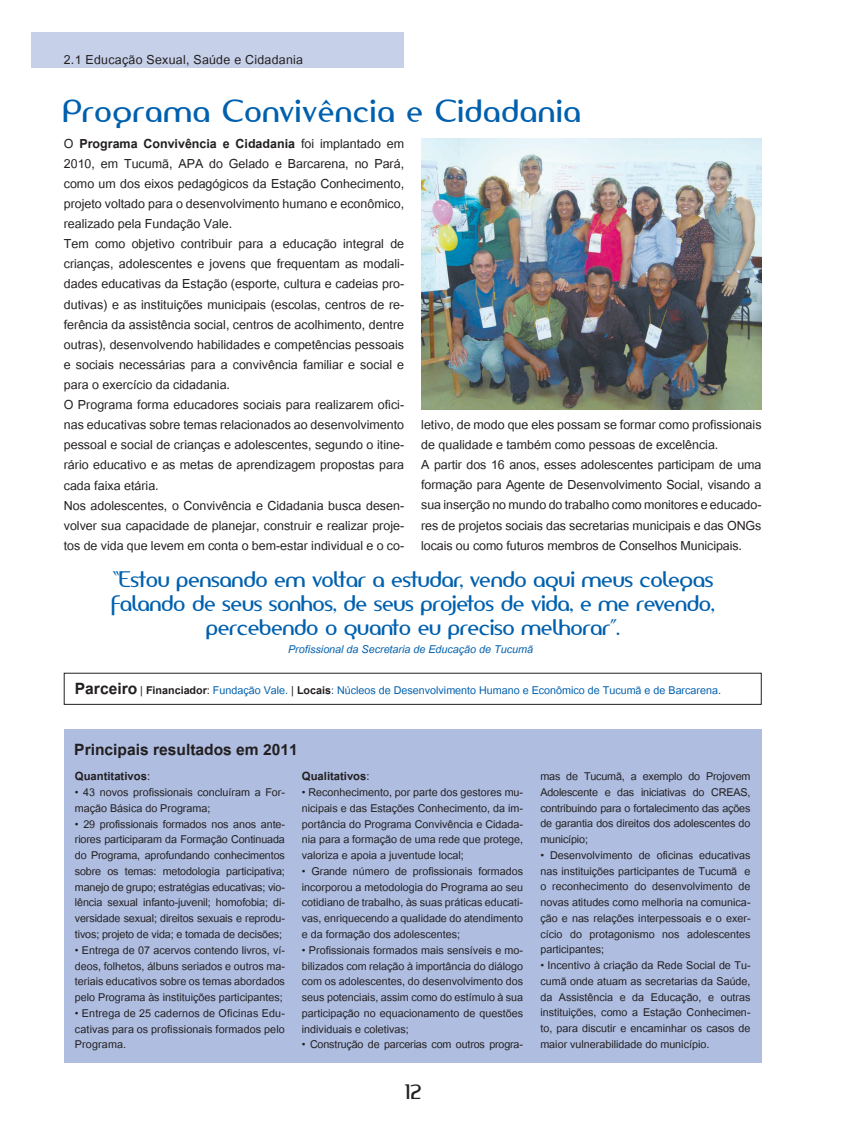
<style>
.page{position:relative;width:851px;height:1127px;background:#fff}
.page>*{position:absolute;margin:0;border:0;box-sizing:border-box;transform-origin:0 0}
.t1{font:30px "Amerika Sans";letter-spacing:.015em;color:#0160ae}
.t2{font:700 21.75px "Utsaah";color:#231f20}
.t3{font:21px/24px "Amerika Sans";letter-spacing:-.025em;color:#0160ae;text-align:center}
.t4{font:19.5px "Amerika Sans";color:#231f20}
.t5{font:17.4px/20.1px "Utsaah";color:#231f20}
.t6{font:700 15.75px "Utsaah";color:#231f20}
.t7{font:15px/15.8px "Utsaah";color:#231f20;text-align:justify}
.t8{font:15px "Utsaah";color:#0160ae}
.t9{font:italic 15px "Utsaah";color:#0160ae}
.s1{font-weight:700}
.s2{font-weight:700;font-size:21.75px;color:#231f20}
.s3{color:#231f20}
.s4{font-weight:700;color:#231f20}
.s5{font-weight:400}
</style>
<div class="page">
<img style="left:421px;top:138px;width:340px;height:271px">
<div style="left:64px;top:729px;width:697px;height:334px;background:#aebde0"></div>
<div style="left:64px;top:673px;width:697px;height:32px;border:1px solid #231f20"></div>
<div style="left:32px;top:32px;width:372px;height:36px;background:#c7d0e9"></div>
<p class="t5" style="left:64px;top:50px;width:241px">2.1 Educação Sexual, Saúde e Cidadania</p>
<h1 class="t1" style="left:62px;top:92px;width:520px">Programa Convivência e Cidadania</h1>
<p class="t5" style="left:64px;top:135px;width:342px">O <span class="s1">Programa Convivência e Cidadania</span> foi implantado em 2010, em Tucumã, APA do Gelado e Barcarena, no Pará, como um dos eixos pedagógicos da Estação Conhecimento, projeto voltado para o desenvolvimento humano e econômico, realizado pela Fundação Vale.<br>Tem como objetivo contribuir para a educação integral de crianças, adolescentes e jovens que frequentam as modali&shy;dades educativas da Estação (esporte, cultura e cadeias pro&shy;dutivas) e as instituições municipais (escolas, centros de re&shy;ferência da assistência social, centros de acolhimento, dentre outras), desenvolvendo habilidades e competências pessoais e sociais necessárias para a convivência familiar e social e para o exercício da cidadania.<br>O Programa forma educadores sociais para realizarem ofici&shy;nas educativas sobre temas relacionados ao desenvolvimento pessoal e social de crianças e adolescentes, segundo o itine&shy;rário educativo e as metas de aprendizagem propostas para cada faixa etária.<br>Nos adolescentes, o Convivência e Cidadania busca desen&shy;volver sua capacidade de planejar, construir e realizar proje&shy;tos de vida que levem em conta o bem-estar individual e o co-</p>
<p class="t5" style="left:421px;top:416px;width:342px">letivo, de modo que eles possam se formar como profissionais de qualidade e também como pessoas de excelência.<br>A partir dos 16 anos, esses adolescentes participam de uma formação para Agente de Desenvolvimento Social, visando a sua inserção no mundo do trabalho como monitores e educado&shy;res de projetos sociais das secretarias municipais e das ONGs locais ou como futuros membros de Conselhos Municipais.</p>
<h3 class="t3" style="left:111px;top:568px;width:605px">“Estou pensando em voltar a estudar, vendo aqui meus colegas falando de seus sonhos, de seus projetos de vida, e me revendo, percebendo o quanto eu preciso melhorar”.</h3>
<p class="t9" style="left:288px;top:642px;width:246px">Profissional da Secretaria de Educação de Tucumã</p>
<p class="t8" style="left:75px;top:683px;width:647px"><span class="s2">Parceiro</span> <span class="s3">|</span> <span class="s4">Financiador</span><span class="s3">:</span> Fundação Vale. <span class="s3">|</span> <span class="s4">Locais</span>: Núcleos de Desenvolvimento Humano e Econômico de Tucumã e de Barcarena.</p>
<h2 class="t2" style="left:74px;top:739px;width:225px">Principais resultados em 2011</h2>
<p class="t6" style="left:75px;top:769px;width:77px">Quantitativos<span class="s5">:</span></p>
<p class="t7" style="left:75px;top:786px;width:212px">• 43 novos profissionais concluíram a For&shy;mação Básica do Programa;</p>
<p class="t7" style="left:75px;top:817px;width:212px">• 29 profissionais formados nos anos ante&shy;riores participaram da Formação Continuada do Programa, aprofundando conhecimentos sobre os temas: metodologia participativa; manejo de grupo; estratégias educativas; vio&shy;lência sexual infanto-juvenil; homofobia; di&shy;versidade sexual; direitos sexuais e reprodu&shy;tivos; projeto de vida; e tomada de decisões;</p>
<p class="t7" style="left:75px;top:943px;width:212px">• Entrega de 07 acervos contendo livros, ví&shy;deos, folhetos, álbuns seriados e outros ma&shy;teriais educativos sobre os temas abordados pelo Programa às instituições participantes;</p>
<p class="t7" style="left:75px;top:1006px;width:212px">• Entrega de 25 cadernos de Oficinas Edu&shy;cativas para os profissionais formados pelo Programa.</p>
<p class="t6" style="left:302px;top:769px;width:69px">Qualitativos<span class="s5">:</span></p>
<p class="t7" style="left:302px;top:786px;width:223px">• Reconhecimento, por parte dos gestores mu&shy;nicipais e das Estações Conhecimento, da im&shy;portância do Programa Convivência e Cidada&shy;nia para a formação de uma rede que protege, valoriza e apoia a juventude local;</p>
<p class="t7" style="left:302px;top:864px;width:223px">• Grande número de profissionais formados incorporou a metodologia do Programa ao seu cotidiano de trabalho, às suas práticas educati&shy;vas, enriquecendo a qualidade do atendimento e da formação dos adolescentes;</p>
<p class="t7" style="left:302px;top:943px;width:223px">• Profissionais formados mais sensíveis e mo&shy;bilizados com relação à importância do diálogo com os adolescentes, do desenvolvimento dos seus potenciais, assim como do estímulo à sua participação no equacionamento de questões individuais e coletivas;</p>
<p class="t7" style="left:302px;top:1038px;width:223px">• Construção de parcerias com outros progra-</p>
<h3 class="t4" style="left:404px;top:1079px;width:18px">12</h3>
<p class="t7" style="left:540px;top:769px;width:211px">mas de Tucumã, a exemplo do Projovem Adolescente e das iniciativas do CREAS, contribuindo para o fortalecimento das ações de garantia dos direitos dos adolescentes do município;</p>
<p class="t7" style="left:540px;top:848px;width:212px">• Desenvolvimento de oficinas educativas nas instituições participantes de Tucumã e o reconhecimento do desenvolvimento de novas atitudes como melhoria na comunica&shy;ção e nas relações interpessoais e o exer&shy;cício do protagonismo nos adolescentes participantes;</p>
<p class="t7" style="left:540px;top:958px;width:212px">• Incentivo à criação da Rede Social de Tu&shy;cumã onde atuam as secretarias da Saúde, da Assistência e da Educação, e outras instituições, como a Estação Conhecimen&shy;to, para discutir e encaminhar os casos de maior vulnerabilidade do município.</p>
</div>
